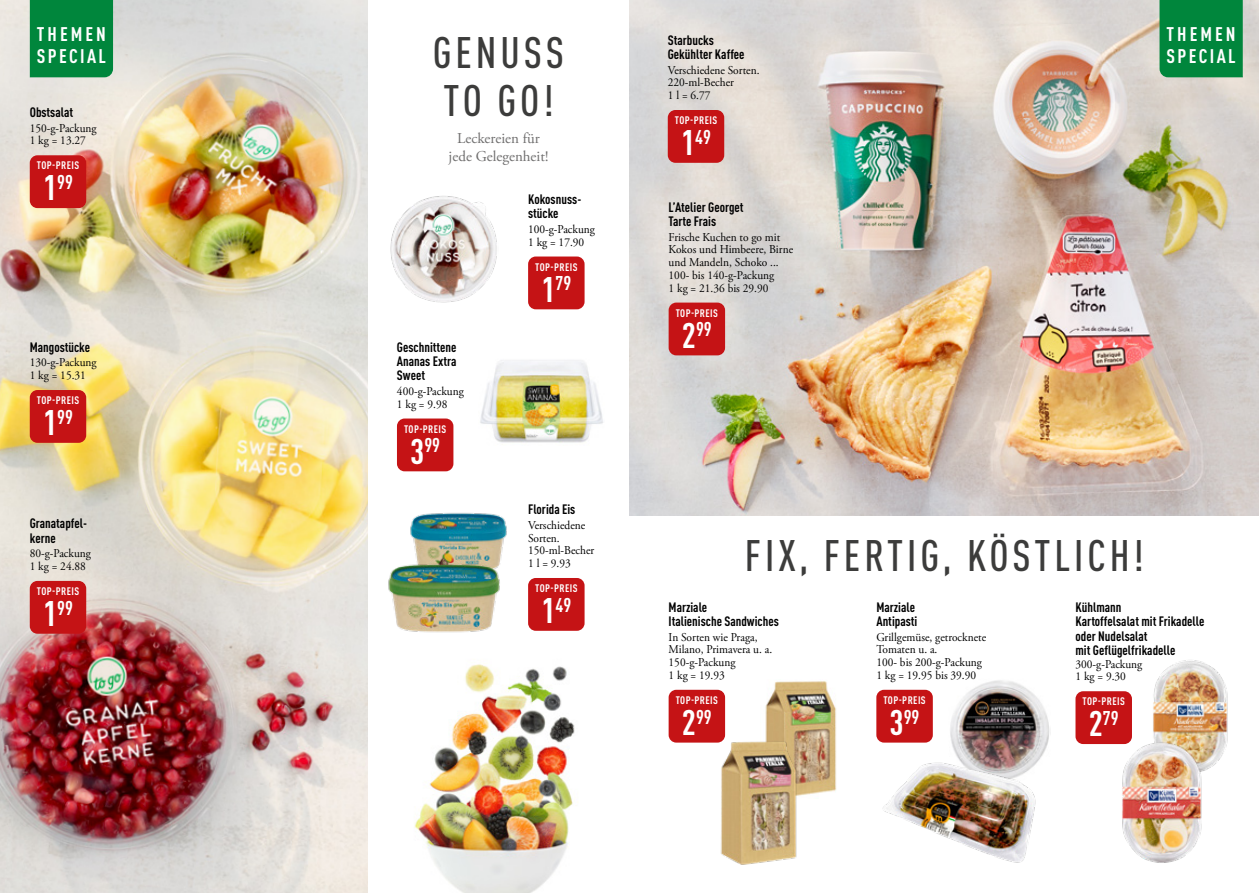
<style>
.page{position:relative;width:1259px;height:893px;background:#fff}
.page>*{position:absolute;margin:0;border:0;box-sizing:border-box;transform-origin:0 0}
.t1{font:500 condensed 43.5px/48px "DINOT";letter-spacing:.09em;color:#3c3c3b}
.t2{font:700 condensed 19.65px "DINOT";color:#fff}
.t3{font:700 condensed 19.5px/21.5px "DINOT";letter-spacing:.12em;color:#fff}
.t4{font:15px/18px "Adobe Garamond Pro";color:#706f6f;text-align:center}
.t5{font:700 condensed 13.5px/14.2px "DINOT";color:#000}
.t6{font:12px/12.8px "Adobe Garamond Pro";color:#000;scale:.95 1}
.t7{font:700 condensed 10.8px "DINOT";letter-spacing:.04em;color:#fff}
.s1{font-size:35.1px}
</style>
<div class="page">
<img style="left:1207px;top:680px;width:21px;height:90px">
<img style="left:950px;top:680px;width:99px;height:80px">
<img style="left:629px;top:0;width:630px;height:516px">
<img style="left:0;top:0;width:367px;height:893px">
<div style="left:1159px;top:0;width:83px;height:77px;background:#00863c"></div>
<div style="left:30px;top:0;width:83px;height:77px;background:#00863c"></div>
<img style="left:502px;top:360px;width:101px;height:83px">
<img style="left:390px;top:196px;width:98px;height:107px">
<img style="left:410px;top:512px;width:78px;height:45px">
<img style="left:388px;top:557px;width:100px;height:76px">
<img style="left:797px;top:681px;width:40px;height:114px">
<img style="left:720px;top:739px;width:86px;height:126px">
<img style="left:1122px;top:764px;width:85px;height:99px">
<img style="left:882px;top:758px;width:157px;height:105px">
<img style="left:414px;top:664px;width:161px;height:229px">
<div style="left:488px;top:465px;width:144px;height:206px;background:#fff"></div>
<div style="left:528px;top:578px;width:56px;height:53px;background:#c51315;border-radius:8px"></div>
<div style="left:30px;top:155px;width:56px;height:53px;background:#c51315;border-radius:8px"></div>
<div style="left:30px;top:390px;width:56px;height:53px;background:#c51315;border-radius:8px"></div>
<div style="left:30px;top:581px;width:56px;height:53px;background:#c51315;border-radius:8px"></div>
<div style="left:488px;top:156px;width:145px;height:193px;background:#fff"></div>
<div style="left:528px;top:257px;width:56px;height:52px;background:#c51315;border-radius:8px"></div>
<div style="left:357px;top:303px;width:145px;height:208px;background:#fff"></div>
<div style="left:397px;top:418px;width:56px;height:53px;background:#c51315;border-radius:8px"></div>
<div style="left:648px;top:582px;width:149px;height:181px;background:#fff"></div>
<div style="left:668px;top:690px;width:57px;height:53px;background:#c51315;border-radius:8px"></div>
<div style="left:668px;top:303px;width:57px;height:52px;background:#c51315;border-radius:8px"></div>
<div style="left:728px;top:514px;width:433px;height:81px;background:#fff"></div>
<div style="left:668px;top:110px;width:56px;height:53px;background:#c51315;border-radius:8px"></div>
<div style="left:876px;top:690px;width:57px;height:53px;background:#c51315;border-radius:8px"></div>
<div style="left:1055px;top:583px;width:168px;height:181px;background:#fff;opacity:.75"></div>
<div style="left:1075px;top:691px;width:57px;height:53px;background:#c51315;border-radius:8px"></div>
<h3 class="t3" style="left:37px;top:22px;width:71px">THEMEN<br>SPECIAL</h3>
<p class="t5" style="left:30px;top:104px;width:45px">Obstsalat</p>
<p class="t6" style="left:30px;top:122px;width:72px">150-g-Packung<br>1 kg = 13.27</p>
<p class="t7" style="left:37px;top:158px;width:44px">TOP-PREIS</p>
<h2 class="t2" style="left:43px;top:168px;width:31px"><span class="s1">1</span>99</h2>
<p class="t5" style="left:30px;top:339px;width:62px">Mangostücke</p>
<p class="t6" style="left:30px;top:357px;width:72px">130-g-Packung<br>1 kg = 15.31</p>
<p class="t7" style="left:37px;top:392px;width:44px">TOP-PREIS</p>
<h2 class="t2" style="left:43px;top:402px;width:31px"><span class="s1">1</span>99</h2>
<p class="t5" style="left:30px;top:515px;width:59px">Granatapfel&shy;kerne</p>
<p class="t6" style="left:30px;top:547px;width:66px">80-g-Packung<br>1 kg = 24.88</p>
<p class="t7" style="left:37px;top:583px;width:44px">TOP-PREIS</p>
<h2 class="t2" style="left:43px;top:593px;width:31px"><span class="s1">1</span>99</h2>
<h1 class="t1" style="left:433px;top:25px;width:133px">GENUSS<br>TO GO!</h1>
<p class="t5" style="left:668px;top:32px;width:78px">Starbucks<br>Gekühlter Kaffee</p>
<p class="t6" style="left:668px;top:64px;width:98px">Verschiedene Sorten.<br>220-ml-Becher<br>1 l = 6.77</p>
<p class="t7" style="left:675px;top:112px;width:44px">TOP-PREIS</p>
<h2 class="t2" style="left:681px;top:122px;width:31px"><span class="s1">1</span>49</h2>
<p class="t4" style="left:448px;top:129px;width:101px">Leckereien für jede Gelegenheit!</p>
<p class="t5" style="left:397px;top:339px;width:61px;text-align:justify">Geschnittene Ananas Extra Sweet</p>
<p class="t6" style="left:397px;top:385px;width:72px">400-g-Packung<br>1 kg = 9.98</p>
<p class="t7" style="left:404px;top:421px;width:44px">TOP-PREIS</p>
<h2 class="t2" style="left:410px;top:431px;width:31px"><span class="s1">3</span>99</h2>
<p class="t5" style="left:528px;top:191px;width:55px">Kokosnuss&shy;stücke</p>
<p class="t6" style="left:528px;top:223px;width:72px">100-g-Packung<br>1 kg = 17.90</p>
<p class="t7" style="left:535px;top:259px;width:44px">TOP-PREIS</p>
<h2 class="t2" style="left:541px;top:269px;width:31px"><span class="s1">1</span>79</h2>
<p class="t5" style="left:668px;top:199px;width:76px">L’Atelier Georget<br>Tarte Frais</p>
<p class="t6" style="left:668px;top:231px;width:133px">Frische Kuchen to go mit<br>Kokos und Himbeere, Birne und Mandeln, Schoko ...<br>100- bis 140-g-Packung<br>1 kg = 21.36 bis 29.90</p>
<p class="t7" style="left:676px;top:305px;width:44px">TOP-PREIS</p>
<h2 class="t2" style="left:682px;top:315px;width:31px"><span class="s1">2</span>99</h2>
<h3 class="t3" style="left:1166px;top:22px;width:71px">THEMEN<br>SPECIAL</h3>
<p class="t5" style="left:528px;top:501px;width:49px">Florida Eis</p>
<p class="t6" style="left:528px;top:519px;width:71px">Verschiedene<br>Sorten.<br>150-ml-Becher<br>1 l = 9.93</p>
<p class="t7" style="left:535px;top:580px;width:44px">TOP-PREIS</p>
<h2 class="t2" style="left:541px;top:590px;width:31px"><span class="s1">1</span>49</h2>
<h1 class="t1" style="left:745px;top:529px;width:400px">FIX, FERTIG, KÖSTLICH!</h1>
<p class="t5" style="left:668px;top:599px;width:112px">Marziale<br>Italienische Sandwiches</p>
<p class="t6" style="left:668px;top:631px;width:111px">In Sorten wie Praga,<br>Milano, Primavera u. a.<br>150-g-Packung<br>1 kg = 19.93</p>
<p class="t7" style="left:676px;top:692px;width:44px">TOP-PREIS</p>
<h2 class="t2" style="left:682px;top:702px;width:31px"><span class="s1">2</span>99</h2>
<p class="t5" style="left:876px;top:599px;width:42px">Marziale<br>Antipasti</p>
<p class="t6" style="left:876px;top:631px;width:117px">Grillgemüse, getrocknete<br>Tomaten u. a.<br>100- bis 200-g-Packung<br>1 kg = 19.95 bis 39.90</p>
<p class="t7" style="left:883px;top:692px;width:44px">TOP-PREIS</p>
<h2 class="t2" style="left:889px;top:702px;width:31px"><span class="s1">3</span>99</h2>
<p class="t5" style="left:1075px;top:599px;width:130px">Kühlmann<br>Kartoffelsalat mit Frikadelle oder Nudelsalat<br>mit Geflügelfrikadelle</p>
<p class="t6" style="left:1075px;top:658px;width:72px">300-g-Packung<br>1 kg = 9.30</p>
<p class="t7" style="left:1082px;top:694px;width:44px">TOP-PREIS</p>
<h2 class="t2" style="left:1088px;top:704px;width:31px"><span class="s1">2</span>79</h2>
</div>
